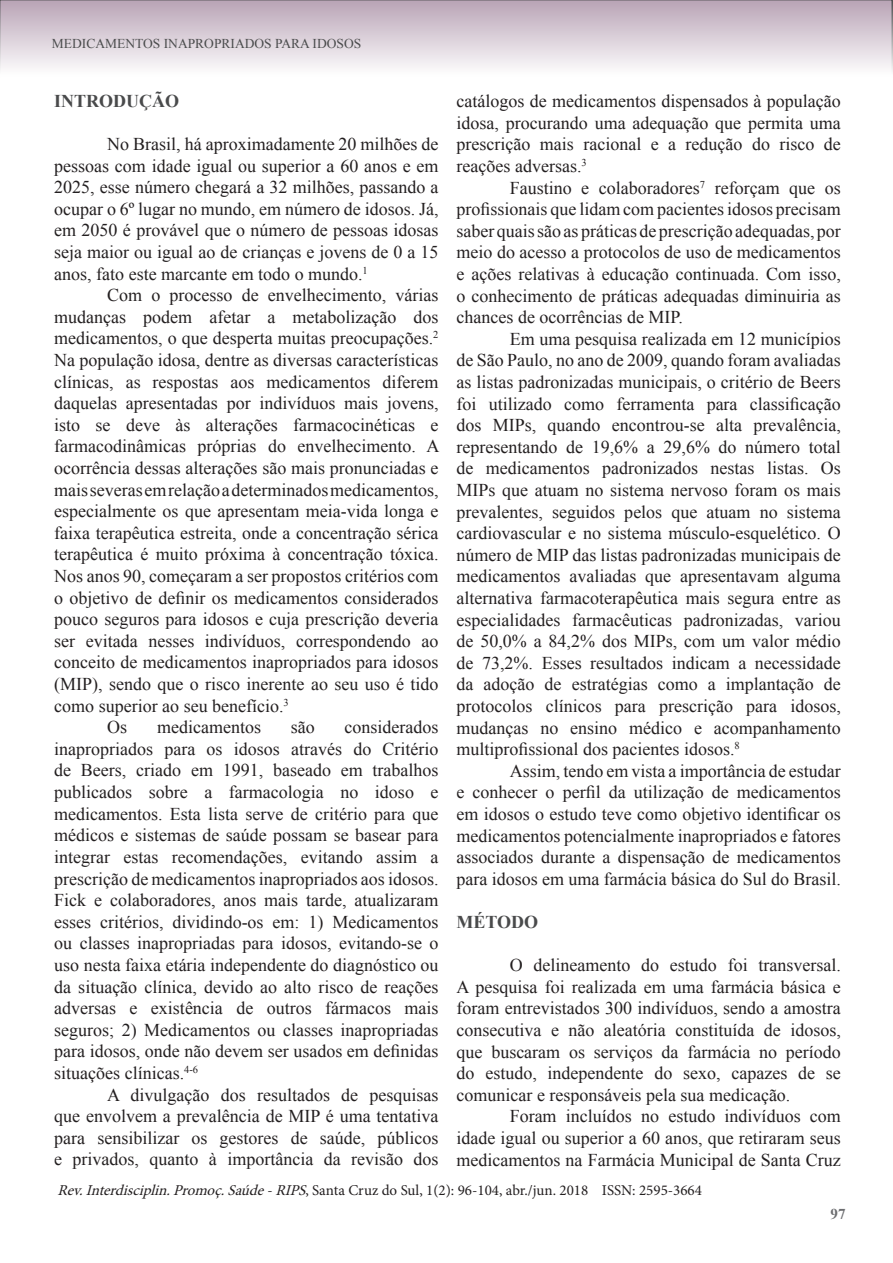
<style>
.page{position:relative;width:893px;height:1263px;background:#fff}
.page>*{position:absolute;margin:0;border:0;box-sizing:border-box;transform-origin:0 0}
.t1{font:18px/21.6px "Times New Roman";color:#231f20;text-align:justify}
.Título_2{font:700 18px "Times New Roman";color:#494a4b}
.t2{font:15px "Minion Pro";color:#231f20}
.t3{font:700 15px "Times New Roman";color:#6c6d70}
.t4{font:13.5px "Times New Roman";color:#4b4c4d}
.s1{font-style:italic}
</style>
<div class="page">
<svg style="left:0;top:0;width:893px;height:72px;background:#d8cdd7"></svg>
<p class="t4" style="left:52px;top:35px;width:311px">MEDICAMENTOS INAPROPRIADOS PARA IDOSOS</p>
<p class="Título_2" style="left:54px;top:88px;width:126px">INTRODUÇÃO</p>
<p class="t1" style="left:54px;top:133px;width:386px;text-indent:53px">No Brasil, há aproximadamente 20 milhões de pessoas com idade igual ou superior a 60 anos e em 2025, esse número chegará a 32 milhões, passando a ocupar o 6º lugar no mundo, em número de idosos. Já, em 2050 é provável que o número de pessoas idosas seja maior ou igual ao de crianças e jovens de 0 a 15 anos, fato este marcante em todo o mundo.<sup>1</sup></p>
<p class="t1" style="left:54px;top:284px;width:387px;text-indent:53px">Com o processo de envelhecimento, várias mudanças podem afetar a metabolização dos medicamentos, o que desperta muitas preocupações.<sup>2<br></sup>Na população idosa, dentre as diversas características clínicas, as respostas aos medicamentos diferem daquelas apresentadas por indivíduos mais jovens, isto se deve às alterações farmacocinéticas e farmacodinâmicas próprias do envelhecimento. A ocorrência dessas alterações são mais pronunciadas e mais severas em relação a determinados medicamentos, especialmente os que apresentam meia-vida longa e faixa terapêutica estreita, onde a concentração sérica terapêutica é muito próxima à concentração tóxica.<br>Nos anos 90, começaram a ser propostos critérios com o objetivo de definir os medicamentos considerados pouco seguros para idosos e cuja prescrição deveria ser evitada nesses indivíduos, correspondendo ao conceito de medicamentos inapropriados para idosos (MIP), sendo que o risco inerente ao seu uso é tido como superior ao seu benefício.<sup>3</sup></p>
<p class="t1" style="left:107px;top:716px;width:21px">Os</p>
<p class="t1" style="left:157px;top:716px;width:105px">medicamentos</p>
<p class="t1" style="left:291px;top:716px;width:25px">são</p>
<p class="t1" style="left:54px;top:716px;width:386px;text-indent:290px">considerados inapropriados para os idosos através do Critério de Beers, criado em 1991, baseado em trabalhos publicados sobre a farmacologia no idoso e medicamentos. Esta lista serve de critério para que médicos e sistemas de saúde possam se basear para integrar estas recomendações, evitando assim a prescrição de medicamentos inapropriados aos idosos.<br>Fick e colaboradores, anos mais tarde, atualizaram esses critérios, dividindo-os em: 1) Medicamentos ou classes inapropriadas para idosos, evitando-se o uso nesta faixa etária independente do diagnóstico ou da situação clínica, devido ao alto risco de reações adversas e existência de outros fármacos mais seguros; 2) Medicamentos ou classes inapropriadas para idosos, onde não devem ser usados em definidas situações clínicas.<sup>4-6</sup></p>
<p class="t1" style="left:54px;top:1083px;width:386px;text-indent:53px">A divulgação dos resultados de pesquisas que envolvem a prevalência de MIP é uma tentativa para sensibilizar os gestores de saúde, públicos e privados, quanto à importância da revisão dos</p>
<p class="t1" style="left:457px;top:90px;width:386px">catálogos de medicamentos dispensados à população idosa, procurando uma adequação que permita uma prescrição mais racional e a redução do risco de reações adversas.<sup>3</sup></p>
<p class="t1" style="left:457px;top:176px;width:386px;text-indent:53px">Faustino e colaboradores<sup>7</sup> reforçam que os profissionais que lidam com pacientes idosos precisam saber quais são as práticas de prescrição adequadas, por meio do acesso a protocolos de uso de medicamentos e ações relativas à educação continuada. Com isso, o conhecimento de práticas adequadas diminuiria as chances de ocorrências de MIP.</p>
<p class="t1" style="left:457px;top:328px;width:386px;text-indent:53px">Em uma pesquisa realizada em 12 municípios de São Paulo, no ano de 2009, quando foram avaliadas as listas padronizadas municipais, o critério de Beers foi utilizado como ferramenta para classificação dos MIPs, quando encontrou-se alta prevalência, representando de 19,6% a 29,6% do número total de medicamentos padronizados nestas listas. Os MIPs que atuam no sistema nervoso foram os mais prevalentes, seguidos pelos que atuam no sistema cardiovascular e no sistema músculo-esquelético. O número de MIP das listas padronizadas municipais de medicamentos avaliadas que apresentavam alguma alternativa farmacoterapêutica mais segura entre as especialidades farmacêuticas padronizadas, variou de 50,0% a 84,2% dos MIPs, com um valor médio de 73,2%. Esses resultados indicam a necessidade da adoção de estratégias como a implantação de protocolos clínicos para prescrição para idosos, mudanças no ensino médico e acompanhamento multiprofissional dos pacientes idosos.<sup>8</sup></p>
<p class="t1" style="left:457px;top:760px;width:386px;text-indent:53px">Assim, tendo em vista a importância de estudar e conhecer o perfil da utilização de medicamentos em idosos o estudo teve como objetivo identificar os medicamentos potencialmente inapropriados e fatores associados durante a dispensação de medicamentos para idosos em uma farmácia básica do Sul do Brasil.</p>
<p class="Título_2" style="left:457px;top:909px;width:83px">MÉTODO</p>
<p class="t1" style="left:457px;top:954px;width:386px;text-indent:53px">O delineamento do estudo foi transversal.<br>A pesquisa foi realizada em uma farmácia básica e foram entrevistados 300 indivíduos, sendo a amostra consecutiva e não aleatória constituída de idosos, que buscaram os serviços da farmácia no período do estudo, independente do sexo, capazes de se comunicar e responsáveis pela sua medicação.</p>
<p class="t1" style="left:457px;top:1105px;width:386px;text-indent:53px">Foram incluídos no estudo indivíduos com idade igual ou superior a 60 anos, que retiraram seus medicamentos na Farmácia Municipal de Santa Cruz</p>
<p class="t2" style="left:57px;top:1180px;width:646px"><span class="s1">Rev.Interdisciplin.Promoç.Saúde-RIPS</span>, Santa Cruz do Sul, 1(2): 96-104, abr./jun. 2018 ISSN: 2595-3664</p>
<p class="t3" style="left:831px;top:1204px;width:16px">97</p>
</div>
